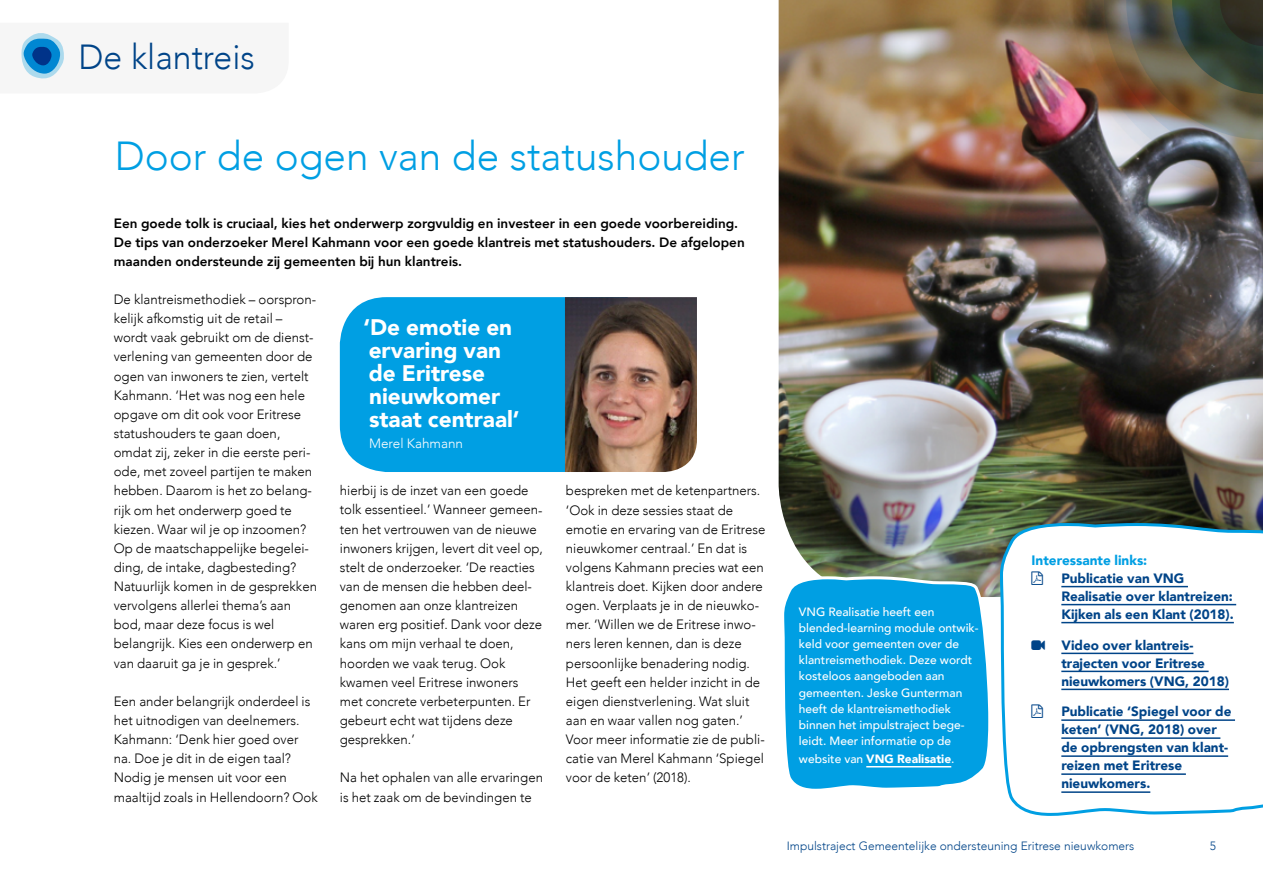
<style>
.page{position:relative;width:1263px;height:893px;background:#fff}
.page>*{position:absolute;margin:0;border:0;box-sizing:border-box;transform-origin:0 0}
.t1{font:300 40.5px "Avenir";color:#009fe3}
.t2{font:300 34.8px "Avenir";color:#048}
.t3{font:900 22.5px/23px "Avenir";color:#fff}
.t4{font:900 13.65px "Avenir";color:#009fe3}
.t5{font:300 13.5px/19.2px "Avenir";color:#000}
.t6{font:900 13.5px/18px "Avenir";color:#048}
.t7{font:800 13.5px/19.2px "Avenir";color:#000}
.t8{font:300 13.5px "Avenir";color:#fff}
.t9{font:500 12px/16.2px "Avenir";color:#fff}
.t10{font:300 12px "Avenir";color:#048}
.t11{font:900 12px "Avenir";color:#fff}
.s1{font-weight:500}
</style>
<div class="page">
<div style="left:340px;top:297px;width:225px;height:175px;background:#009fe3"></div>
<img style="left:565px;top:297px;width:132px;height:175px">
<img style="left:779px;top:0;width:484px;height:597px">
<svg style="left:998px;top:521px;width:265px;height:295px"></svg>
<svg style="left:780px;top:575px;width:213px;height:214px;background:#1ba7e3"></svg>
<hr style="left:1061px;top:586px;width:127px;height:1px;background:#048">
<hr style="left:1061px;top:604px;width:175px;height:1px;background:#048">
<hr style="left:1061px;top:622px;width:173px;height:1px;background:#048">
<hr style="left:1061px;top:653px;width:132px;height:1px;background:#048">
<hr style="left:1061px;top:671px;width:147px;height:1px;background:#048">
<hr style="left:1061px;top:689px;width:168px;height:1px;background:#048">
<hr style="left:1061px;top:719px;width:174px;height:2px;background:#048">
<hr style="left:1061px;top:737px;width:159px;height:2px;background:#048">
<hr style="left:1061px;top:755px;width:167px;height:2px;background:#048">
<hr style="left:1061px;top:773px;width:125px;height:2px;background:#048">
<hr style="left:1061px;top:791px;width:89px;height:2px;background:#048">
<hr style="left:866px;top:766px;width:85px;height:1px;background:#fff">
<img style="left:1073px;top:0;width:190px;height:193px">
<svg style="left:21px;top:33px;width:43px;height:46px"></svg>
<svg style="left:1031px;top:571px;width:12px;height:14px"></svg>
<svg style="left:1031px;top:640px;width:14px;height:10px"></svg>
<svg style="left:1031px;top:705px;width:12px;height:13px"></svg>
<h2 class="t2" style="left:79px;top:36px;width:178px">De klantreis</h2>
<h1 class="t1" style="left:115px;top:132px;width:631px">Door de ogen van de statushouder</h1>
<p class="t7" style="left:114px;top:213px;width:632px">Een goede tolk is cruciaal, kies het onderwerp zorgvuldig en investeer in een goede voorbereiding.<br>De tips van onderzoeker Merel Kahmann voor een goede klantreis met statushouders. De afgelopen maanden ondersteunde zij gemeenten bij hun klantreis.</p>
<p class="t5" style="left:114px;top:290px;width:205px">De klantreismethodiek – oorspron&shy;kelijk afkomstig uit de retail – wordt vaak gebruikt om de dienst&shy;verlening van gemeenten door de ogen van inwoners te zien, vertelt<br>Kahmann. ‘Het was nog een hele opgave om dit ook voor Eritrese statushouders te gaan doen, omdat zij, zeker in die eerste peri&shy;ode, met zoveel partijen te maken hebben. Daarom is het zo belang&shy;rijk om het onderwerp goed te kiezen. Waar wil je op inzoomen?<br>Op de maatschappelijke begelei&shy;ding, de intake, dagbesteding?<br>Natuurlijk komen in de gesprekken vervolgens allerlei thema’s aan bod, maar deze focus is wel belangrijk. Kies een onderwerp en van daaruit ga je in gesprek.’</p>
<p class="t5" style="left:114px;top:692px;width:206px">Een ander belangrijk onderdeel is het uitnodigen van deelnemers.<br>Kahmann: ‘Denk hier goed over na. Doe je dit in de eigen taal?<br>Nodig je mensen uit voor een maaltijd zoals in Hellendoorn? Ook</p>
<h3 class="t3" style="left:364px;top:315px;width:158px">‘De emotie en ervaring van de Eritrese nieuwkomer staat centraal’</h3>
<p class="t8" style="left:369px;top:436px;width:95px">Merel Kahmann</p>
<p class="t5" style="left:340px;top:481px;width:205px">hierbij is de inzet van een goede tolk essentieel.’ Wanneer gemeen&shy;ten het vertrouwen van de nieuwe inwoners krijgen, levert dit veel op, stelt de onderzoeker. ‘De reacties van de mensen die hebben deel&shy;genomen aan onze klantreizen waren erg positief. Dank voor deze kans om mijn verhaal te doen, hoorden we vaak terug. Ook kwamen veel Eritrese inwoners met concrete verbeterpunten. Er gebeurt echt wat tijdens deze gesprekken.’</p>
<p class="t5" style="left:340px;top:768px;width:205px">Na het ophalen van alle ervaringen is het zaak om de bevindingen te</p>
<p class="t5" style="left:566px;top:481px;width:201px">bespreken met de ketenpartners. ‘Ook in deze sessies staat de emotie en ervaring van de Eritrese nieuwkomer centraal.’ En dat is volgens Kahmann precies wat een klantreis doet. Kijken door andere ogen. Verplaats je in de nieuwko&shy;mer. ‘Willen we de Eritrese inwo&shy;ners leren kennen, dan is deze persoonlijke benadering nodig.<br>Het geeft een helder inzicht in de eigen dienstverlening. Wat sluit aan en waar vallen nog gaten.’<br>Voor meer informatie zie de publi&shy;catie van Merel Kahmann ‘Spiegel voor de keten’ (2018).</p>
<p class="t9" style="left:799px;top:603px;width:181px">VNG Realisatie heeft een blended-learning module ontwik&shy;keld voor gemeenten over de klantreismethodiek. Deze wordt kosteloos aangeboden aan gemeenten. Jeske Gunterman heeft de klantreismethodiek binnen het impulstraject bege&shy;leidt. Meer informatie op de</p>
<p class="t11" style="left:799px;top:748px;width:157px"><span class="s1">website van</span> VNG Realisatie<span class="s1">.</span></p>
<p class="t4" style="left:1031px;top:548px;width:117px">Interessante links:</p>
<p class="t6" style="left:1061px;top:569px;width:174px">Publicatie van VNG<br>Realisatie over klantreizen:<br>Kijken als een Klant (2018).</p>
<p class="t6" style="left:1061px;top:636px;width:169px">Video over klantreis&shy;trajecten voor Eritrese nieuwkomers (VNG, 2018)</p>
<p class="t6" style="left:1061px;top:702px;width:172px">Publicatie ‘Spiegel voor de keten’ (VNG, 2018) over de opbrengsten van klant&shy;reizen met Eritrese nieuwkomers.</p>
<p class="t10" style="left:787px;top:839px;width:349px">Impulstraject Gemeentelijke ondersteuning Eritrese nieuwkomers</p>
<p class="t10" style="left:1210px;top:839px;width:8px">5</p>
</div>
